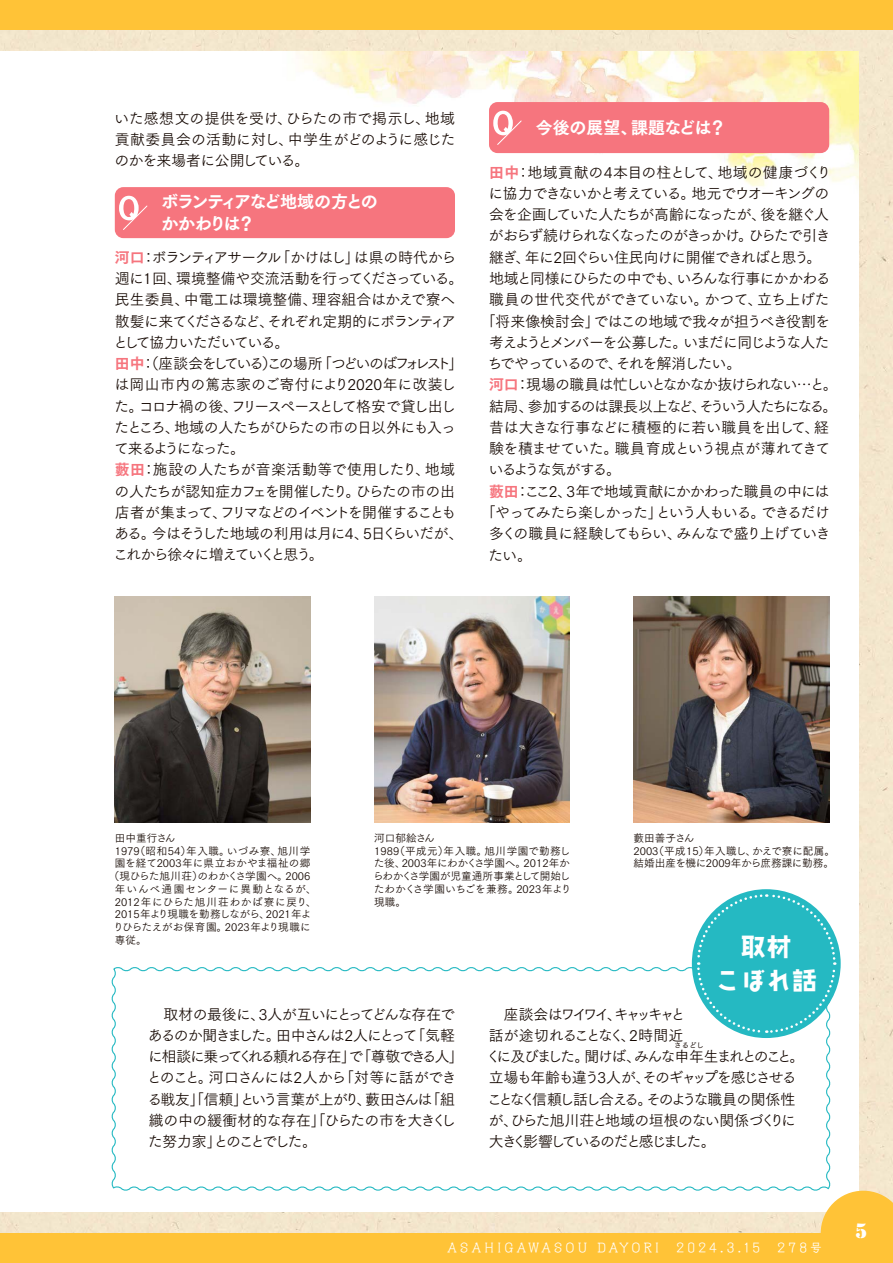
<style>
.page{position:relative;width:893px;height:1263px;background:#fff}
.page>*{position:absolute;margin:0;border:0;box-sizing:border-box;transform-origin:0 0}
.t1{font:24.45px/34px "AB tombo bold";letter-spacing:.05em;color:#fff;text-align:center}
.t2{font:19.2px "Stencil Std";color:#fff}
.t3{font:16.95px/21.3px "Tsuku Go Pro E";letter-spacing:-.1em;color:#fff}
.t4{font:16.95px "Tsuku Go Pro E";letter-spacing:-.01em;color:#fff}
.t5{font:14.85px/21.3px "Tsuku Go Pro R";letter-spacing:-.07em;color:#140700;text-align:justify}
.t6{font:14.85px/21.3px "Tsuku Go Pro R";letter-spacing:-.14em;color:#140700}
.t7{font:14.85px "Tsuku Go Pro R";letter-spacing:-.1em;color:#140700}
.t8{font:14.85px "Tsuku Go Pro R";letter-spacing:-.135em;color:#140700}
.t9{font:14.85px "Tsuku Go Pro R";letter-spacing:-.11em;color:#140700}
.t10{font:14.85px "Tsuku Go Pro R";letter-spacing:-.115em;color:#140700}
.t11{font:14.85px "Tsuku Go Pro R";letter-spacing:.015em;color:#140700}
.t12{font:14.85px "Tsuku Go Pro R";letter-spacing:-.09em;color:#140700}
.t13{font:14.85px "Tsuku Go Pro R";letter-spacing:-.05em;color:#140700}
.t14{font:14.85px "Tsuku Go Pro R";letter-spacing:-.04em;color:#140700}
.t15{font:14.85px "Tsuku Go Pro R";letter-spacing:-.015em;color:#140700}
.t16{font:14.85px "Tsuku Go Pro R";letter-spacing:-.01em;color:#140700}
.t17{font:14.85px "Tsuku Go Pro R";letter-spacing:-.03em;color:#140700}
.t18{font:14.85px "Tsuku Go Pro R";letter-spacing:-.125em;color:#140700}
.t19{font:11.7px "New Cinema A Std D";letter-spacing:.275em;color:#fff}
.t20{font:10.65px/12.8px "Tsuku Go Pro R";color:#140700}
.t21{font:10.65px "Tsuku Go Pro R";letter-spacing:.04em;color:#140700}
.t22{font:10.65px "Tsuku Go Pro R";letter-spacing:.065em;color:#140700}
.t23{font:10.65px "Tsuku Go Pro R";letter-spacing:.07em;color:#140700}
.t24{font:7.5px "Tsuku Go Pro R";color:#140700}
.s1{font-family:"Tsuku Go Pro E";color:#f6757e}
</style>
<div class="page">
<div style="left:0;top:30px;width:893px;height:1203px;background:#f4e7cd"></div>
<div style="left:0;top:51px;width:859px;height:1161px;background:#fff"></div>
<img style="left:296px;top:51px;width:563px;height:142px">
<div style="left:115px;top:187px;width:340px;height:51px;background:#f6757e;border-radius:9px"></div>
<svg style="left:119px;top:196px;width:29px;height:34px"></svg>
<div style="left:489px;top:102px;width:340px;height:51px;background:#f6757e;border-radius:9px"></div>
<svg style="left:493px;top:111px;width:29px;height:34px"></svg>
<svg style="left:111px;top:965px;width:720px;height:226px"></svg>
<img style="left:115px;top:597px;width:195px;height:225px">
<img style="left:374px;top:597px;width:196px;height:225px">
<img style="left:634px;top:597px;width:195px;height:225px">
<div style="left:0;top:1233px;width:893px;height:30px;background:#ffc337"></div>
<svg style="left:821px;top:1191px;width:72px;height:42px"></svg>
<div style="left:0;top:0;width:893px;height:30px;background:#ffc337"></div>
<div style="left:692px;top:889px;width:149px;height:149px;background:#25b9c2;border-radius:50%"></div>
<svg style="left:696px;top:893px;width:141px;height:141px"></svg>
<p class="t5" style="left:114px;top:106px;width:343px">いた感想文の提供を受け、ひらたの市で掲示し、地域貢献委員会の活動に対し、中学生がどのように感じたのかを来場者に公開している。</p>
<p class="t3" style="left:161px;top:190px;width:218px">ボランティアなど地域の方とのかかわりは？</p>
<p class="t5" style="left:113px;top:245px;width:352px;text-align:left"><span class="s1">河口</span>：ボランティアサークル「かけはし」は県の時代から週に1回、環境整備や交流活動を行ってくださっている。民生委員、中電工は環境整備、理容組合はかえで寮へ散髪に来てくださるなど、それぞれ定期的にボランティアとして協力いただいている。<br><span class="s1">田中</span>：（座談会をしている）この場所「つどいのばフォレスト」は岡山市内の篤志家のご寄付により2020年に改装した。コロナ禍の後、フリースペースとして格安で貸し出したところ、地域の人たちがひらたの市の日以外にも入って来るようになった。<br><span class="s1">藪田</span>：施設の人たちが音楽活動等で使用したり、地域の人たちが認知症カフェを開催したり。ひらたの市の出店者が集まって、フリマなどのイベントを開催することもある。今はそうした地域の利用は月に4、5日くらいだが、これから徐々に増えていくと思う。</p>
<p class="t4" style="left:536px;top:112px;width:192px">今後の展望、課題などは？</p>
<p class="t11" style="left:489px;top:160px;width:344px"><span class="s1">田中</span>：地域貢献の4本目の柱として、地域の健康づくり</p>
<p class="t12" style="left:488px;top:181px;width:343px">に協力できないかと考えている。地元でウオーキングの</p>
<p class="t5" style="left:489px;top:202px;width:342px">会を企画していた人たちが高齢になったが、後を継ぐ人</p>
<p class="t9" style="left:489px;top:224px;width:344px">がおらず続けられなくなったのがきっかけ。ひらたで引き</p>
<p class="t13" style="left:489px;top:245px;width:334px">継ぎ、年に2回ぐらい住民向けに開催できればと思う。</p>
<p class="t5" style="left:489px;top:266px;width:343px">地域と同様にひらたの中でも、いろんな行事にかかわる</p>
<p class="t15" style="left:489px;top:287px;width:342px">職員の世代交代ができていない。かつて、立ち上げた</p>
<p class="t14" style="left:481px;top:309px;width:351px">「将来像検討会」ではこの地域で我々が担うべき役割を</p>
<p class="t10" style="left:489px;top:330px;width:342px">考えようとメンバーを公募した。いまだに同じような人た</p>
<p class="t7" style="left:487px;top:351px;width:255px">ちでやっているので、それを解消したい。</p>
<p class="t7" style="left:489px;top:372px;width:350px"><span class="s1">河口</span>：現場の職員は忙しいとなかなか抜けられない…と。</p>
<p class="t8" style="left:489px;top:394px;width:350px">結局、参加するのは課長以上など、そういう人たちになる。</p>
<p class="t16" style="left:489px;top:415px;width:342px">昔は大きな行事などに積極的に若い職員を出して、経</p>
<p class="t17" style="left:489px;top:436px;width:343px">験を積ませていた。職員育成という視点が薄れてきて</p>
<p class="t18" style="left:488px;top:458px;width:134px">いるような気がする。</p>
<p class="t5" style="left:489px;top:479px;width:342px"><span class="s1">藪田</span>：ここ2、3年で地域貢献にかかわった職員の中には</p>
<p class="t5" style="left:481px;top:500px;width:351px">「やってみたら楽しかった」という人もいる。できるだけ</p>
<p class="t5" style="left:489px;top:521px;width:343px">多くの職員に経験してもらい、みんなで盛り上げていき</p>
<p class="t5" style="left:488px;top:543px;width:45px">たい。</p>
<p class="t20" style="left:115px;top:830px;width:62px">田中重行さん</p>
<p class="t21" style="left:115px;top:842px;width:197px">1979（昭和54）年入職。いづみ寮、旭川学</p>
<p class="t20" style="left:115px;top:856px;width:197px">園を経て2003年に県立おかやま福祉の郷</p>
<p class="t20" style="left:109px;top:868px;width:203px">（現ひらた旭川荘）のわかくさ学園へ。2006</p>
<p class="t23" style="left:115px;top:880px;width:203px">年いんべ通園センターに異動となるが、</p>
<p class="t22" style="left:115px;top:893px;width:203px">2012年にひらた旭川荘わかば寮に戻り、</p>
<p class="t20" style="left:115px;top:907px;width:198px">2015年より現職を勤務しながら、2021年よ</p>
<p class="t20" style="left:113px;top:919px;width:199px">りひらたえがお保育園。2023年より現職に</p>
<p class="t20" style="left:115px;top:932px;width:33px">専従。</p>
<p class="t20" style="left:373px;top:830px;width:200px">河口郁絵さん<br>1989（平成元）年入職。旭川学園で勤務した後、2003年にわかくさ学園へ。2012年からわかくさ学園が児童通所事業として開始したわかくさ学園いちごを兼務。2023年より現職。</p>
<p class="t20" style="left:634px;top:830px;width:203px">藪田善子さん<br>2003（平成15）年入職し、かえで寮に配属。結婚出産を機に2009年から庶務課に勤務。</p>
<h1 class="t1" style="left:715px;top:931px;width:103px">取材<br>こぼれ話</h1>
<p class="t5" style="left:147px;top:1002px;width:318px;text-align:left">　取材の最後に、3人が互いにとってどんな存在であるのか聞きました。田中さんは2人にとって「気軽に相談に乗ってくれる頼れる存在」で「尊敬できる人」とのこと。河口さんには2人から「対等に話ができる戦友」「信頼」という言葉が上がり、藪田さんは「組織の中の緩衝材的な存在」「ひらたの市を大きくした努力家」とのことでした。</p>
<p class="t6" style="left:486px;top:1002px;width:320px">　座談会はワイワイ、キャッキャと<br>話が途切れることなく、2時間近<br>くに及びました。聞けば、みんな申年生まれとのこと。</p>
<p class="t24" style="left:674px;top:1039px;width:31px">さるどし</p>
<p class="t5" style="left:487px;top:1065px;width:311px">立場も年齢も違う3人が、そのギャップを感じさせることなく信頼し話し合える。そのような職員の関係性が、ひらた旭川荘と地域の垣根のない関係づくりに大きく影響しているのだと感じました。</p>
<p class="t19" style="left:447px;top:1239px;width:213px">ASAHIGAWASOU DAYORI</p>
<p class="t19" style="left:676px;top:1239px;width:85px">2024.3.15</p>
<p class="t19" style="left:777px;top:1239px;width:46px">278号</p>
<p class="t2" style="left:855px;top:1219px;width:14px">5</p>
</div>
